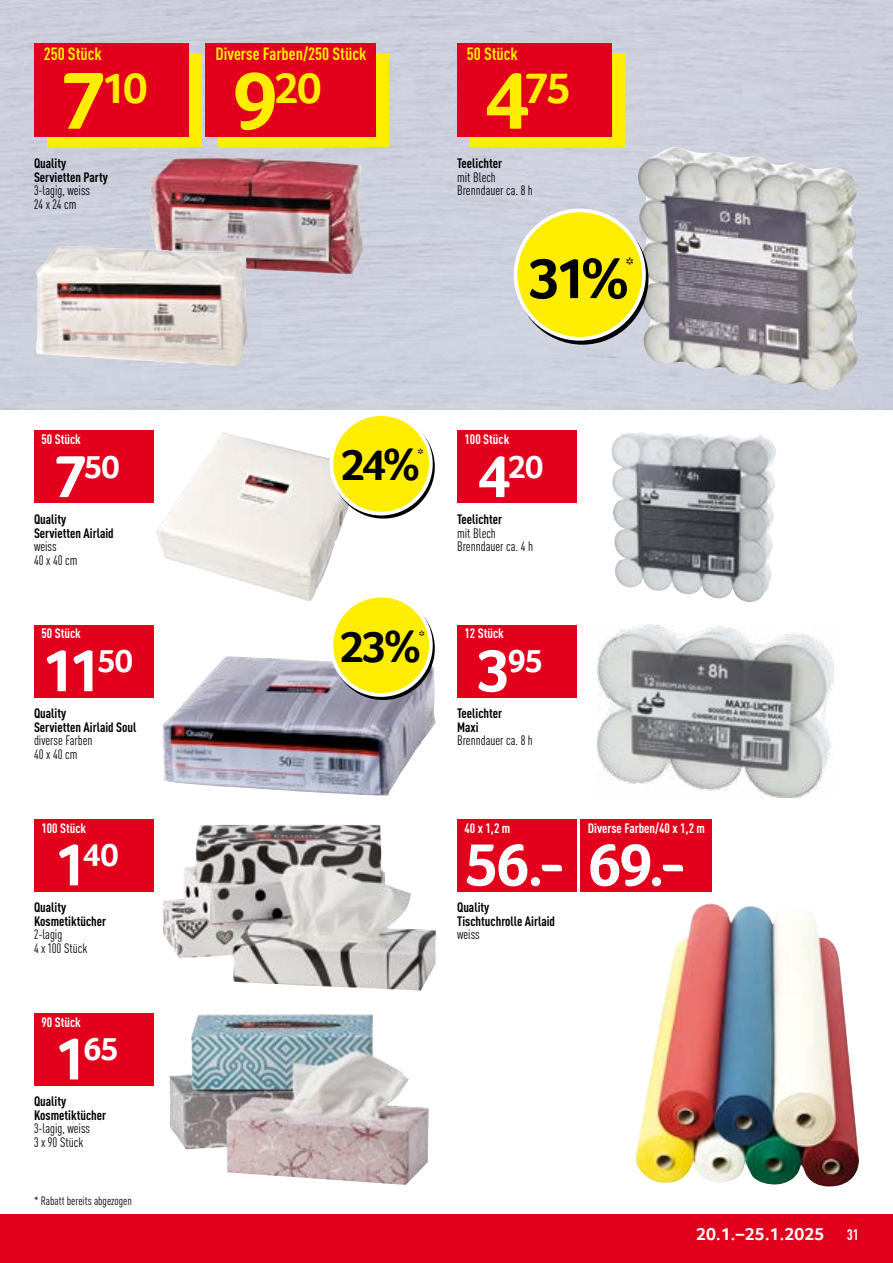
<style>
.page{position:relative;width:893px;height:1263px;background:#fff}
.page>*{position:absolute;margin:0;border:0;box-sizing:border-box;transform-origin:0 0}
.Preis_weiss{font:700 61.5px "Transgourmet";color:#fff}
.Rabattbutton{font:700 58.5px "Transgourmet";color:#000}
.Rabattbutton-2{font:700 45px "Transgourmet";color:#000}
.Preis_HOT{font:700 44.55px "Transgourmet";color:#ffed00}
.Preis_weiss-2{font:700 33.3px "Transgourmet";letter-spacing:-.03em;color:#fff}
.Rabattbutton-3{font:700 19.5px "Transgourmet";color:#000}
.t1{font:700 18px "Transgourmet";letter-spacing:.01em;color:#fff}
.Unit_HOT{font:700 condensed 17.55px "DINOT";color:#ffed00}
.t2{font:700 condensed 15px "DINOT";color:#fff}
.Rabattbutton-4{font:700 15px "Transgourmet";color:#000}
.t3{font:700 condensed 13.5px/13.5px "DINOT";color:#000}
.t4{font:condensed 13.5px "DINOT";color:#000}
.Unit_weiss{font:700 condensed 13.5px "DINOT";color:#fff}
.t5{font:condensed 12px "DINOT";color:#000}
.s1{font-size:84px}
.s2{font-size:61.5px}
</style>
<div class="page">
<div style="left:0;top:0;width:893px;height:409px;background:#cccfdc"></div>
<div style="left:0;top:1214px;width:893px;height:49px;background:#e3001d"></div>
<img style="left:150px;top:158px;width:213px;height:116px">
<img style="left:638px;top:147px;width:221px;height:245px">
<img style="left:156px;top:432px;width:201px;height:169px">
<img style="left:611px;top:432px;width:165px;height:170px">
<img style="left:169px;top:1014px;width:260px;height:171px">
<img style="left:163px;top:656px;width:273px;height:139px">
<img style="left:597px;top:625px;width:236px;height:173px">
<img style="left:163px;top:825px;width:273px;height:166px">
<img style="left:635px;top:903px;width:224px;height:284px">
<img style="left:35px;top:246px;width:213px;height:120px">
<div style="left:47px;top:53px;width:155px;height:94px;background:#ffed00"></div>
<div style="left:34px;top:43px;width:155px;height:93px;background:#e3001d"></div>
<div style="left:219px;top:53px;width:170px;height:94px;background:#ffed00"></div>
<div style="left:206px;top:43px;width:170px;height:93px;background:#e3001d"></div>
<div style="left:470px;top:53px;width:155px;height:94px;background:#ffed00"></div>
<div style="left:457px;top:43px;width:155px;height:93px;background:#e3001d"></div>
<svg style="left:518px;top:214px;width:129px;height:129px"></svg>
<div style="left:516px;top:210px;width:128px;height:129px;background:#ffed00;border-radius:50%"></div>
<div style="left:514px;top:209px;width:132px;height:132px;border:4px solid #fff;border-radius:50%"></div>
<div style="left:34px;top:431px;width:119px;height:72px;background:#e3001d"></div>
<div style="left:332px;top:415px;width:103px;height:104px;border:4px solid #000;border-radius:50%"></div>
<div style="left:331px;top:414px;width:100px;height:100px;background:#ffed00;border-radius:50%"></div>
<div style="left:330px;top:412px;width:103px;height:103px;border:4px solid #fff;border-radius:50%"></div>
<div style="left:457px;top:431px;width:119px;height:72px;background:#e3001d"></div>
<div style="left:34px;top:1013px;width:119px;height:72px;background:#e3001d"></div>
<div style="left:34px;top:625px;width:119px;height:72px;background:#e3001d"></div>
<div style="left:457px;top:625px;width:119px;height:72px;background:#e3001d"></div>
<div style="left:34px;top:819px;width:119px;height:72px;background:#e3001d"></div>
<div style="left:457px;top:819px;width:119px;height:72px;background:#e3001d"></div>
<div style="left:580px;top:819px;width:132px;height:72px;background:#e3001d"></div>
<div style="left:331px;top:595px;width:100px;height:100px;background:#ffed00;border-radius:50%"></div>
<div style="left:330px;top:594px;width:103px;height:103px;border:4px solid #fff;border-radius:50%"></div>
<p class="Unit_HOT" style="left:44px;top:43px;width:60px">250 Stück</p>
<p class="Preis_HOT" style="left:61px;top:62px;width:89px"><span class="s1">7</span>10</p>
<p class="t3" style="left:34px;top:156px;width:75px">Quality<br>Servietten Party</p>
<p class="t4" style="left:34px;top:182px;width:58px">3-lagig, weiss</p>
<p class="t4" style="left:34px;top:196px;width:44px">24 x 24 cm</p>
<p class="Unit_weiss" style="left:41px;top:431px;width:41px">50 Stück</p>
<p class="Preis_weiss-2" style="left:54px;top:447px;width:67px"><span class="s2">7</span>50</p>
<p class="t3" style="left:34px;top:512px;width:81px">Quality<br>Servietten Airlaid</p>
<p class="t4" style="left:34px;top:538px;width:24px">weiss</p>
<p class="t4" style="left:34px;top:552px;width:45px">40 x 40 cm</p>
<p class="Unit_weiss" style="left:41px;top:625px;width:41px">50 Stück</p>
<p class="Preis_weiss" style="left:42px;top:634px;width:93px">11<sup>50</sup></p>
<p class="t3" style="left:34px;top:706px;width:104px">Quality<br>Servietten Airlaid Soul</p>
<p class="t4" style="left:34px;top:732px;width:60px">diverse Farben</p>
<p class="t4" style="left:34px;top:746px;width:45px">40 x 40 cm</p>
<p class="Unit_weiss" style="left:41px;top:819px;width:46px">100 Stück</p>
<p class="Preis_weiss-2" style="left:54px;top:835px;width:66px"><span class="s2">1</span>40</p>
<p class="t3" style="left:34px;top:900px;width:74px">Quality<br>Kosmetiktücher</p>
<p class="t4" style="left:34px;top:927px;width:30px">2-lagig</p>
<p class="t4" style="left:34px;top:940px;width:55px">4 x 100 Stück</p>
<p class="Unit_weiss" style="left:41px;top:1014px;width:41px">90 Stück</p>
<p class="Preis_weiss-2" style="left:54px;top:1029px;width:66px"><span class="s2">1</span>65</p>
<p class="t3" style="left:34px;top:1095px;width:74px">Quality<br>Kosmetiktücher</p>
<p class="t4" style="left:34px;top:1121px;width:58px">3-lagig, weiss</p>
<p class="t4" style="left:34px;top:1134px;width:51px">3 x 90 Stück</p>
<p class="t5" style="left:34px;top:1194px;width:99px">* Rabatt bereits abgezogen</p>
<p class="Unit_HOT" style="left:215px;top:43px;width:152px">Diverse Farben/250 Stück</p>
<p class="Preis_HOT" style="left:232px;top:62px;width:91px"><span class="s1">9</span>20</p>
<p class="Unit_HOT" style="left:467px;top:43px;width:53px">50 Stück</p>
<p class="Preis_HOT" style="left:484px;top:62px;width:89px"><span class="s1">4</span>75</p>
<p class="t3" style="left:457px;top:156px;width:47px">Teelichter</p>
<p class="t4" style="left:457px;top:169px;width:40px">mit Blech</p>
<p class="t4" style="left:457px;top:182px;width:77px">Brenndauer ca. 8 h</p>
<p class="Rabattbutton" style="left:528px;top:244px;width:102px">31%</p>
<p class="Rabattbutton-3" style="left:626px;top:253px;width:10px">*</p>
<p class="Rabattbutton-2" style="left:340px;top:439px;width:81px">24%</p>
<p class="Rabattbutton-4" style="left:418px;top:445px;width:8px">*</p>
<p class="Rabattbutton-2" style="left:339px;top:620px;width:83px">23%</p>
<p class="Rabattbutton-4" style="left:419px;top:627px;width:8px">*</p>
<p class="Unit_weiss" style="left:465px;top:431px;width:46px">100 Stück</p>
<p class="Preis_weiss-2" style="left:477px;top:447px;width:68px"><span class="s2">4</span>20</p>
<p class="t3" style="left:457px;top:512px;width:47px">Teelichter</p>
<p class="t4" style="left:457px;top:525px;width:40px">mit Blech</p>
<p class="t4" style="left:457px;top:538px;width:77px">Brenndauer ca. 4 h</p>
<p class="Unit_weiss" style="left:465px;top:625px;width:41px">12 Stück</p>
<p class="Preis_weiss-2" style="left:477px;top:641px;width:68px"><span class="s2">3</span>95</p>
<p class="t3" style="left:457px;top:706px;width:47px">Teelichter<br>Maxi</p>
<p class="t4" style="left:457px;top:732px;width:77px">Brenndauer ca. 8 h</p>
<p class="Unit_weiss" style="left:465px;top:819px;width:47px">40 x 1,2 m</p>
<p class="Unit_weiss" style="left:588px;top:819px;width:119px">Diverse Farben/40 x 1,2 m</p>
<p class="Preis_weiss" style="left:465px;top:828px;width:224px">56.- 69.-</p>
<p class="t3" style="left:457px;top:900px;width:100px">Quality<br>Tischtuchrolle Airlaid</p>
<p class="t4" style="left:457px;top:927px;width:24px">weiss</p>
<p class="t1" style="left:696px;top:1224px;width:130px">20.1.–25.1.2025</p>
<p class="t2" style="left:847px;top:1226px;width:14px">31</p>
</div>
